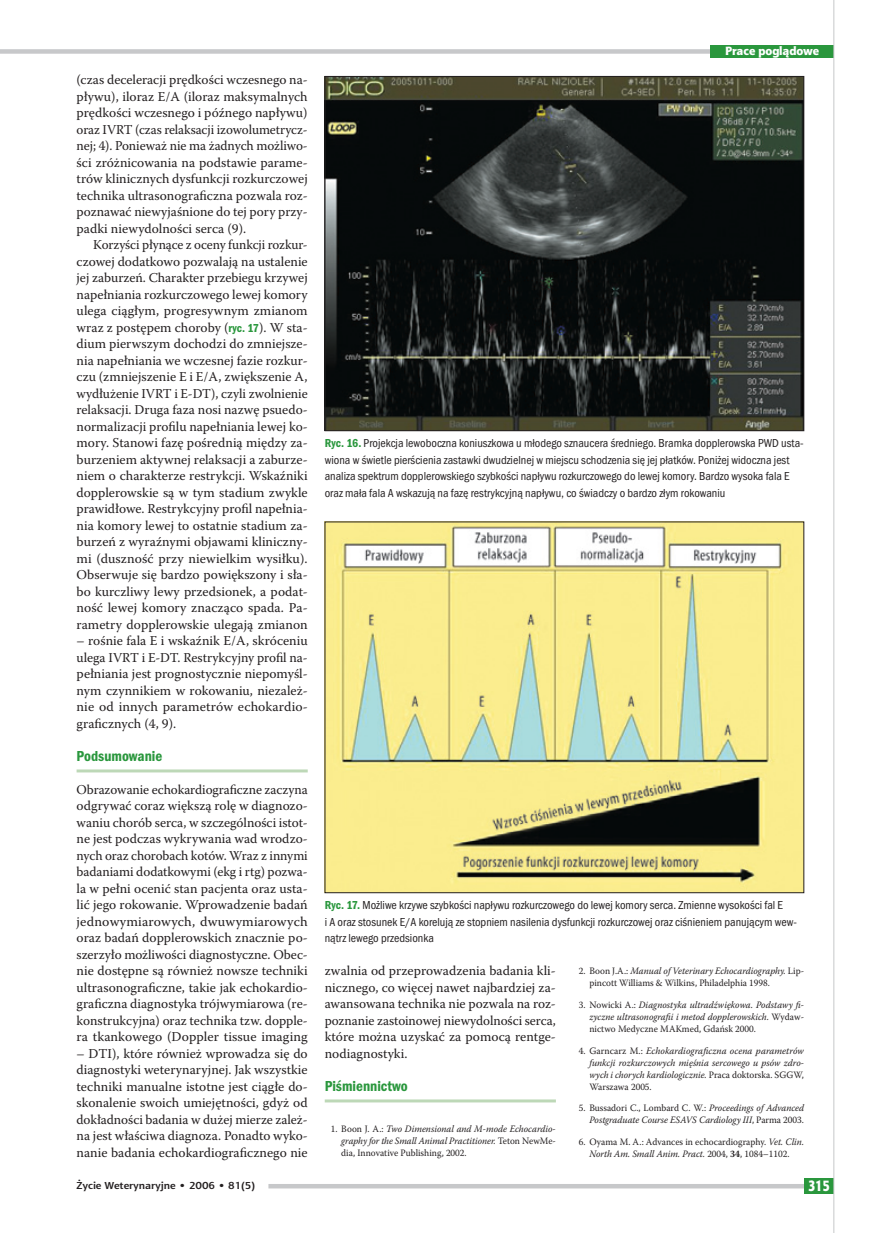
<style>
.page{position:relative;width:881px;height:1233px;background:#fff}
.page>*{position:absolute;margin:0;border:0;box-sizing:border-box;transform-origin:0 0}
.t1{font:15px "Franklin Got Itc TOT Dem Con";color:#2a973d}
.t2{font:15px "Aerton Cnd EFN Black";color:#fff}
.t3{font:13.5px/16.5px "Warnock Pro";color:#231f20;text-align:justify}
.t4{font:12px/16.5px "Franklin Got Itc TOT Boo Con";color:#231f20}
.t5{font:12px "Aerton EFN Black";color:#fff}
.t6{font:700 10.2px "Aerton EFN";color:#231f20;scale:1.11 1}
.t7{font:italic 9.75px/12px "Warnock Pro";color:#231f20;text-align:justify;scale:.95 1}
.t8{font:9.75px/12px "Warnock Pro";color:#231f20;scale:.95 1}
.t9{font:italic 9.75px/12px "Warnock Pro";color:#231f20;text-align:justify;scale:.96 1}
.s1{font-family:"Franklin Got Itc TOT Dem Con";font-size:12px;color:#2a973d}
.s2{font-family:"Franklin Got Itc TOT Dem Con";color:#2a973d}
.s3{font-style:normal}
.s4{font-style:italic}
.s5{font-weight:700}
</style>
<div class="page">
<div style="left:0;top:49px;width:833px;height:5px;background:#c7c8ca"></div>
<div style="left:710px;top:45px;width:123px;height:13px;background:#2a973d"></div>
<hr style="left:268px;top:1184px;width:565px;height:4px;background:#c7c8ca">
<div style="left:804px;top:1178px;width:29px;height:15px;background:#2a973d"></div>
<hr style="left:833px;top:0;width:1px;height:1233px;background:#c7c8ca">
<hr style="left:77px;top:769px;width:231px;height:3px;background:#bdd8b7">
<hr style="left:325px;top:1099px;width:231px;height:3px;background:#bdd8b7">
<img style="left:327px;top:78px;width:475px;height:351px">
<img style="left:327px;top:524px;width:475px;height:367px">
<p class="t3" style="left:77px;top:73px;width:233px">(czas deceleracji prędkości wczesnego na&shy;pływu), iloraz E/A (iloraz maksymalnych prędkości wczesnego i późnego napływu) oraz IVRT (czas relaksacji izowolumetrycz&shy;nej; 4). Ponieważ nie ma żadnych możliwo&shy;ści zróżnicowania na podstawie parame&shy;trów klinicznych dysfunkcji rozkurczowej technika ultrasonograficzna pozwala roz&shy;poznawać niewyjaśnione do tej pory przy&shy;padki niewydolności serca (9).</p>
<p class="t3" style="left:77px;top:238px;width:233px;text-indent:16px">Korzyści płynące z oceny funkcji rozkur&shy;czowej dodatkowo pozwalają na ustalenie jej zaburzeń. Charakter przebiegu krzywej napełniania rozkurczowego lewej komory ulega ciągłym, progresywnym zmianom wraz z postępem choroby (<span class="s1">ryc. 17</span>). W sta&shy;dium pierwszym dochodzi do zmniejsze&shy;nia napełniania we wczesnej fazie rozkur&shy;czu (zmniejszenie E i E/A, zwiększenie A, wydłużenie IVRT i E-DT), czyli zwolnienie relaksacji. Druga faza nosi nazwę psuedo&shy;normalizacji profilu napełniania lewej ko&shy;mory. Stanowi fazę pośrednią między za&shy;burzeniem aktywnej relaksacji a zaburze&shy;niem o charakterze restrykcji. Wskaźniki dopplerowskie są w tym stadium zwykle prawidłowe. Restrykcyjny profil napełnia&shy;nia komory lewej to ostatnie stadium za&shy;burzeń z wyraźnymi objawami kliniczny&shy;mi (duszność przy niewielkim wysiłku).<br>Obserwuje się bardzo powiększony i sła&shy;bo kurczliwy lewy przedsionek, a podat&shy;ność lewej komory znacząco spada. Pa&shy;rametry dopplerowskie ulegają zmianon</p>
<p class="t3" style="left:77px;top:634px;width:233px">– rośnie fala E i wskaźnik E/A, skróceniu ulega IVRT i E-DT. Restrykcyjny profil na&shy;pełniania jest prognostycznie niepomyśl&shy;nym czynnikiem w rokowaniu, niezależ&shy;nie od innych parametrów echokardio&shy;graficznych (4, 9).</p>
<p class="t1" style="left:77px;top:751px;width:87px">Podsumowanie</p>
<p class="t3" style="left:77px;top:782px;width:233px">Obrazowanie echokardiograficzne zaczyna odgrywać coraz większą rolę w diagnozo&shy;waniu chorób serca, w szczególności istot&shy;ne jest podczas wykrywania wad wrodzo&shy;nych oraz chorobach kotów. Wraz z innymi badaniami dodatkowymi (ekg i rtg) pozwa&shy;la w pełni ocenić stan pacjenta oraz usta&shy;lić jego rokowanie. Wprowadzenie badań jednowymiarowych, dwuwymiarowych oraz badań dopplerowskich znacznie po&shy;szerzyło możliwości diagnostyczne. Obec&shy;nie dostępne są również nowsze techniki ultrasonograficzne, takie jak echokardio&shy;graficzna diagnostyka trójwymiarowa (re&shy;konstrukcyjna) oraz technika tzw. dopple&shy;ra tkankowego (Doppler tissue imaging</p>
<p class="t3" style="left:77px;top:1046px;width:233px">– DTI), które również wprowadza się do diagnostyki weterynaryjnej. Jak wszystkie techniki manualne istotne jest ciągłe do&shy;skonalenie swoich umiejętności, gdyż od dokładności badania w dużej mierze zależ&shy;na jest właściwa diagnoza. Ponadto wyko&shy;nanie badania echokardiograficznego nie</p>
<p class="t5" style="left:725px;top:46px;width:96px">Prace poglądowe</p>
<p class="t4" style="left:325px;top:436px;width:480px"><span class="s2">Ryc. 16.</span> Projekcja lewoboczna koniuszkowa u młodego sznaucera średniego. Bramka dopplerowska PWD usta&shy;wiona w świetle pierścienia zastawki dwudzielnej w miejscu schodzenia się jej płatków. Poniżej widoczna jest analiza spektrum dopplerowskiego szybkości napływu rozkurczowego do lewej komory. Bardzo wysoka fala E oraz mała fala A wskazują na fazę restrykcyjną napływu, co świadczy o bardzo złym rokowaniu</p>
<p class="t4" style="left:325px;top:898px;width:473px"><span class="s2">Ryc. 17.</span> Możliwe krzywe szybkości napływu rozkurczowego do lewej komory serca. Zmienne wysokości fal E<br>i A oraz stosunek E/A korelują ze stopniem nasilenia dysfunkcji rozkurczowej oraz ciśnieniem panującym wew&shy;nątrz lewego przedsionka</p>
<p class="t3" style="left:325px;top:964px;width:233px">zwalnia od przeprowadzenia badania kli&shy;nicznego, co więcej nawet najbardziej za&shy;awansowana technika nie pozwala na roz&shy;poznanie zastoinowej niewydolności serca, które można uzyskać za pomocą rentge&shy;nodiagnostyki.</p>
<p class="t1" style="left:325px;top:1081px;width:85px">Piśmiennictwo</p>
<p class="t7" style="left:341px;top:1124px;width:227px;text-indent:-11px"><span class="s3">1. Boon J. A.:</span> Two Dimensional and M-mode Echocardio&shy;graphy for the Small Animal Practitioner. <span class="s3">Teton NewMe&shy;dia, Innovative Publishing, 2002.</span></p>
<p class="t8" style="left:589px;top:966px;width:227px;text-indent:-11px">2. Boon J.A.: <span class="s4">Manual of Veterinary Echocardiography.</span> Lip&shy;pincott Williams &amp; Wilkins, Philadelphia 1998.</p>
<p class="t7" style="left:589px;top:999px;width:227px;text-indent:-11px"><span class="s3">3. Nowicki A.:</span> Diagnostyka ultradźwiękowa. Podstawy fi&shy;zyczne ultrasonografii i metod dopplerowskich. <span class="s3">Wydaw&shy;nictwo Medyczne MAKmed, Gdańsk 2000.</span></p>
<p class="t9" style="left:589px;top:1045px;width:225px;text-indent:-11px"><span class="s3">4. Garncarz M.:</span> Echokardiograficzna ocena parametrów funkcji rozkurczowych mięśnia sercowego u psów zdro&shy;wych i chorych kardiologicznie. <span class="s3">Praca doktorska. SGGW, Warszawa 2005.</span></p>
<p class="t7" style="left:579px;top:1103px;width:238px;text-align:right"><span class="s3">5. Bussadori C., Lombard C. W.:</span> Proceedings of Advanced<br>Postgraduate Course ESAVS Cardiology III<span class="s3">, Parma 2003.</span></p>
<p class="t8" style="left:579px;top:1137px;width:238px;text-align:center">6. Oyama M. A.: Advances in echocardiography. <span class="s4">Vet. Clin.<br>North Am. Small Anim. Pract.</span> 2004, <span class="s5">34</span>, 1084–1102.</p>
<p class="t6" style="left:77px;top:1182px;width:162px">Życie Weterynaryjne • 2006 • 81(5)</p>
<p class="t2" style="left:808px;top:1180px;width:23px">315</p>
</div>
